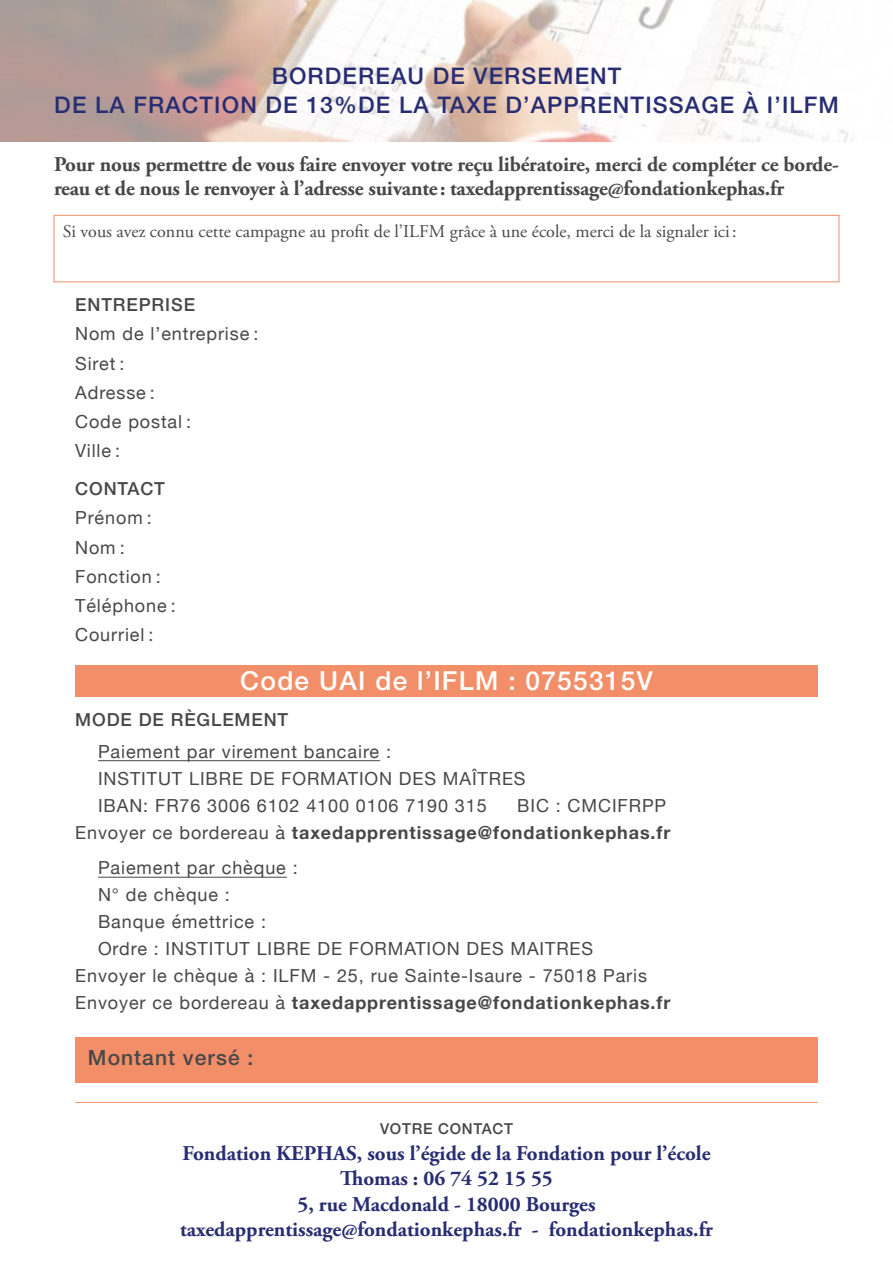
<style>
.page{position:relative;width:893px;height:1263px;background:#fff}
.page>*{position:absolute;margin:0;border:0;box-sizing:border-box;transform-origin:0 0}
.t1{font:500 26.25px "Helvetica Neue LT Std";letter-spacing:.05em;color:#fff}
.t2{font:500 22.95px/29.5px "Helvetica Neue LT Std";letter-spacing:.05em;color:#282d72;text-align:center}
.t3{font:700 21px/24px "Adobe Garamond Pro";letter-spacing:-.01em;color:#484748}
.t4{font:700 21px/25.5px "Adobe Garamond Pro";color:#282d72;text-align:center}
.t5{font:500 21px "Helvetica Neue LT Std";letter-spacing:.05em;color:#484748}
.t6{font:18px/29.2px "Helvetica Neue";letter-spacing:.05em;color:#484748}
.t7{font:700 18px/27px "Helvetica Neue";letter-spacing:.05em;color:#484748;text-align:right}
.t8{font:18px "Adobe Garamond Pro";color:#484748}
.t9{font:500 18px "Helvetica Neue LT Std";letter-spacing:.05em;color:#484748}
.t10{font:500 15px "Helvetica Neue";letter-spacing:.05em;color:#484748}
.s1{font-weight:400}
</style>
<div class="page">
<div style="left:75px;top:1037px;width:743px;height:46px;background:#f28f68"></div>
<img style="left:0;top:0;width:853px;height:141px">
<div style="left:54px;top:215px;width:785px;height:67px;border:1px solid #f28f68"></div>
<div style="left:75px;top:665px;width:743px;height:31px;background:#f28f68"></div>
<hr style="left:75px;top:1102px;width:743px;height:1px;background:#f28f68">
<hr style="left:98px;top:760px;width:282px;height:1px;background:#484748">
<hr style="left:98px;top:877px;width:189px;height:1px;background:#484748">
<p class="t2" style="left:54px;top:61px;width:786px">BORDEREAU DE VERSEMENT<br>DE LA FRACTION DE 13%DE LA TAXE D’APPRENTISSAGE À I’ILFM</p>
<p class="t3" style="left:54px;top:152px;width:786px">Pour nous permettre de vous faire envoyer votre reçu libératoire, merci de compléter ce borde&shy;reau et de nous le renvoyer à l’adresse suivante : taxedapprentissage@fondationkephas.fr</p>
<p class="t8" style="left:63px;top:221px;width:675px">Si vous avez connu cette campagne au profit de l’ILFM grâce à une école, merci de la signaler ici:</p>
<p class="t9" style="left:75px;top:294px;width:121px">ENTREPRISE</p>
<p class="t6" style="left:75px;top:320px;width:185px">Nom de l’entreprise :<br>Siret :<br>Adresse :<br>Code postal :<br>Ville :</p>
<p class="t9" style="left:75px;top:478px;width:91px">CONTACT</p>
<p class="t6" style="left:75px;top:504px;width:102px">Prénom :<br>Nom :<br>Fonction :<br>Téléphone :<br>Courriel :</p>
<h1 class="t1" style="left:240px;top:665px;width:414px">Code UAI de l’IFLM : 0755315V</h1>
<p class="t9" style="left:75px;top:709px;width:215px">MODE DE RÈGLEMENT</p>
<p class="t6" style="left:98px;top:739px;width:429px;line-height:27px">Paiement par virement bancaire :<br>INSTITUT LIBRE DE FORMATION DES MAÎTRES<br>IBAN: FR76 3006 6102 4100 0106 7190 315</p>
<p class="t7" style="left:75px;top:792px;width:597px"><span class="s1">BIC : CMCIFRPP<br>Envoyer ce bordereau à</span> taxedapprentissage@fondationkephas.fr</p>
<p class="t6" style="left:98px;top:854px;width:201px">Paiement par chèque :</p>
<p class="t6" style="left:98px;top:881px;width:133px">N° de chèque :</p>
<p class="t6" style="left:98px;top:908px;width:170px">Banque émettrice :</p>
<p class="t6" style="left:98px;top:935px;width:497px">Ordre : INSTITUT LIBRE DE FORMATION DES MAITRES</p>
<p class="t6" style="left:75px;top:962px;width:573px">Envoyer le chèque à : ILFM - 25, rue Sainte-Isaure - 75018 Paris</p>
<p class="t7" style="left:75px;top:990px;width:597px"><span class="s1">Envoyer ce bordereau à</span> taxedapprentissage@fondationkephas.fr</p>
<p class="t5" style="left:88px;top:1045px;width:167px">Montant versé :</p>
<p class="t10" style="left:380px;top:1117px;width:134px">VOTRE CONTACT</p>
<p class="t4" style="left:180px;top:1141px;width:534px">Fondation KEPHAS, sous l’égide de la Fondation pour l’école Thomas : 06 74 52 15 55<br>5, rue Macdonald - 18000 Bourges taxedapprentissage@fondationkephas.fr - fondationkephas.fr</p>
</div>
